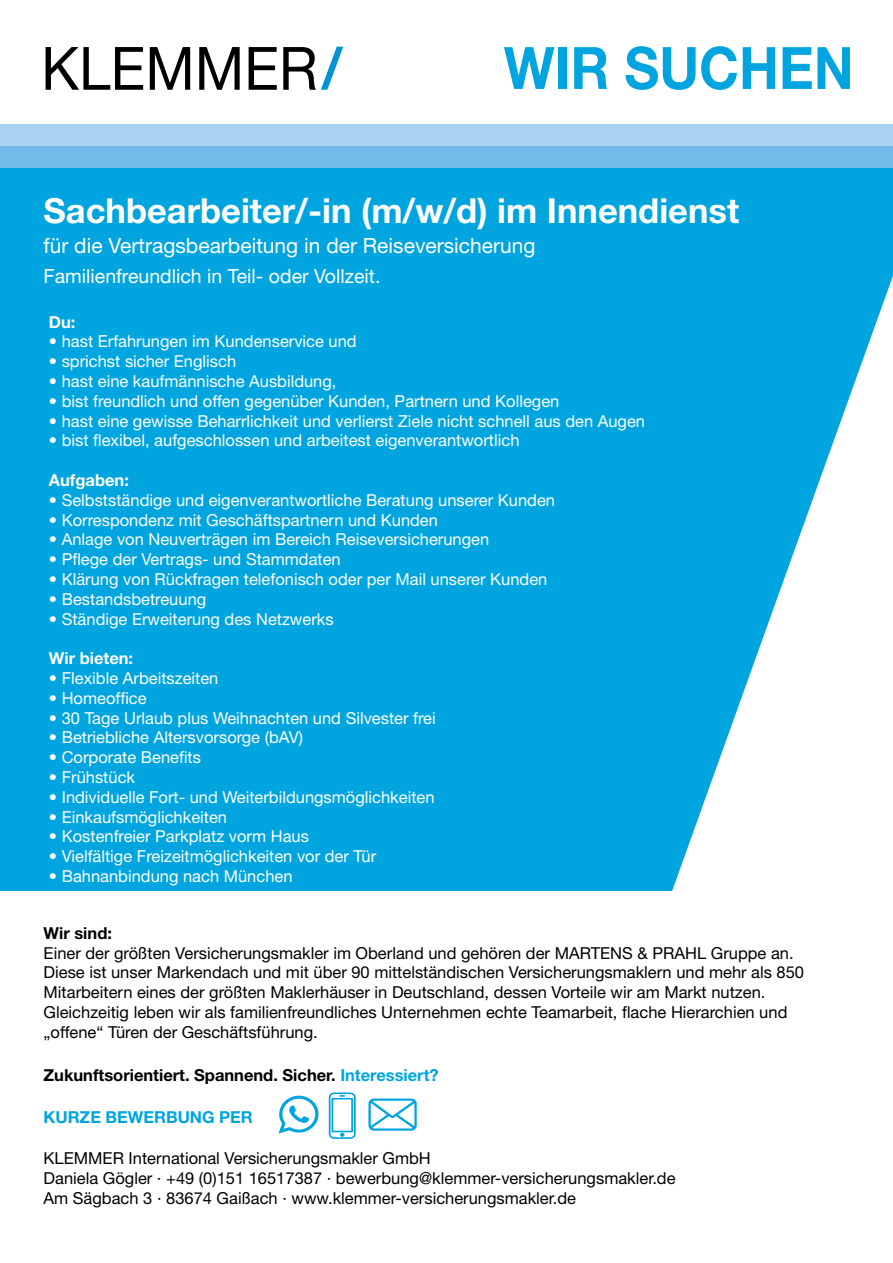
<style>
.page{position:relative;width:893px;height:1263px;background:#fff}
.page>*{position:absolute;margin:0;border:0;box-sizing:border-box;transform-origin:0 0}
.t1{font:700 58.5px "Helvetica Neue LT Pro";color:#00a5df;scale:.92 1}
.t2{font:700 34.5px "Helvetica Neue LT Pro";color:#fff}
.t3{font:21px "Helvetica Neue LT Pro";color:#fff}
.t4{font:19.5px "Helvetica Neue LT Pro";color:#fff}
.t5{font:16.5px "Helvetica Neue LT Pro";color:#fff}
.t6{font:16.5px/19.8px "Helvetica Neue LT Pro";color:#000}
.t7{font:700 16.5px "Helvetica Neue LT Pro";color:#000}
.t8{font:700 16.5px "Helvetica Neue LT Pro";color:#fff}
.t9{font:700 16.5px "Helvetica Neue LT Pro";color:#00a5df}
.s1{color:#00a5df}
</style>
<div class="page">
<div style="left:1px;top:124px;width:892px;height:621px;background:#a9d2f1"></div>
<svg style="left:46px;top:47px;width:97px;height:43px"></svg>
<svg style="left:150px;top:47px;width:40px;height:43px"></svg>
<svg style="left:199px;top:47px;width:41px;height:43px"></svg>
<svg style="left:249px;top:47px;width:28px;height:43px"></svg>
<svg style="left:283px;top:47px;width:60px;height:43px"></svg>
<div style="left:1px;top:146px;width:892px;height:621px;background:#72bbe9"></div>
<div style="left:0;top:168px;width:893px;height:722px;background:#00a5df"></div>
<svg style="left:642px;top:276px;width:251px;height:615px"></svg>
<svg style="left:278px;top:1096px;width:40px;height:37px"></svg>
<svg style="left:329px;top:1092px;width:27px;height:47px"></svg>
<svg style="left:368px;top:1098px;width:49px;height:33px"></svg>
<h1 class="t1" style="left:504px;top:31px;width:382px">WIR SUCHEN</h1>
<h2 class="t2" style="left:44px;top:189px;width:697px">Sachbearbeiter/-in (m/w/d) im Innendienst</h2>
<p class="t3" style="left:44px;top:233px;width:493px">für die Vertragsbearbeitung in der Reiseversicherung</p>
<p class="t4" style="left:44px;top:264px;width:338px">Familienfreundlich in Teil- oder Vollzeit.</p>
<p class="t8" style="left:49px;top:311px;width:28px">Du:</p>
<p class="t5" style="left:49px;top:331px;width:309px">• hast Erfahrungen im Kundenservice und</p>
<p class="t5" style="left:49px;top:351px;width:189px">• sprichst sicher Englisch</p>
<p class="t5" style="left:49px;top:371px;width:289px">• hast eine kaufmännische Ausbildung,</p>
<p class="t5" style="left:49px;top:391px;width:512px">• bist freundlich und offen gegenüber Kunden, Partnern und Kollegen</p>
<p class="t5" style="left:49px;top:410px;width:598px">• hast eine gewisse Beharrlichkeit und verlierst Ziele nicht schnell aus den Augen</p>
<p class="t5" style="left:49px;top:430px;width:472px">• bist flexibel, aufgeschlossen und arbeitest eigenverantwortlich</p>
<p class="t8" style="left:49px;top:470px;width:82px">Aufgaben:</p>
<p class="t5" style="left:49px;top:490px;width:508px">• Selbstständige und eigenverantwortliche Beratung unserer Kunden</p>
<p class="t5" style="left:49px;top:509px;width:391px">• Korrespondenz mit Geschäftspartnern und Kunden</p>
<p class="t5" style="left:49px;top:529px;width:442px">• Anlage von Neuverträgen im Bereich Reiseversicherungen</p>
<p class="t5" style="left:49px;top:549px;width:293px">• Pflege der Vertrags- und Stammdaten</p>
<p class="t5" style="left:49px;top:569px;width:500px">• Klärung von Rückfragen telefonisch oder per Mail unserer Kunden</p>
<p class="t5" style="left:49px;top:589px;width:159px">• Bestandsbetreuung</p>
<p class="t5" style="left:49px;top:608px;width:286px">• Ständige Erweiterung des Netzwerks</p>
<p class="t8" style="left:49px;top:648px;width:86px">Wir bieten:</p>
<p class="t5" style="left:49px;top:668px;width:171px">• Flexible Arbeitszeiten</p>
<p class="t5" style="left:49px;top:688px;width:99px">• Homeoffice</p>
<p class="t5" style="left:49px;top:707px;width:388px">• 30 Tage Urlaub plus Weihnachten und Silvester frei</p>
<p class="t5" style="left:49px;top:727px;width:256px">• Betriebliche Altersvorsorge (bAV)</p>
<p class="t5" style="left:49px;top:747px;width:154px">• Corporate Benefits</p>
<p class="t5" style="left:49px;top:767px;width:88px">• Frühstück</p>
<p class="t5" style="left:49px;top:787px;width:387px">• Individuelle Fort- und Weiterbildungsmöglichkeiten</p>
<p class="t5" style="left:49px;top:806px;width:180px">• Einkaufsmöglichkeiten</p>
<p class="t5" style="left:49px;top:826px;width:262px">• Kostenfreier Parkplatz vorm Haus</p>
<p class="t5" style="left:49px;top:846px;width:329px">• Vielfältige Freizeitmöglichkeiten vor der Tür</p>
<p class="t5" style="left:49px;top:866px;width:245px">• Bahnanbindung nach München</p>
<p class="t7" style="left:44px;top:922px;width:70px">Wir sind:</p>
<p class="t6" style="left:44px;top:942px;width:762px">Einer der größten Versicherungsmakler im Oberland und gehören der MARTENS &amp; PRAHL Gruppe an.<br>Diese ist unser Markendach und mit über 90 mittelständischen Versicherungsmaklern und mehr als 850<br>Mitarbeitern eines der größten Maklerhäuser in Deutschland, dessen Vorteile wir am Markt nutzen.<br>Gleichzeitig leben wir als familienfreundliches Unternehmen echte Teamarbeit, flache Hierarchien und „offene“ Türen der Geschäftsführung.</p>
<p class="t7" style="left:44px;top:1065px;width:397px">Zukunftsorientiert. Spannend. Sicher. <span class="s1">Interessiert?</span></p>
<p class="t9" style="left:44px;top:1106px;width:211px">KURZE BEWERBUNG PER</p>
<p class="t6" style="left:44px;top:1148px;width:633px">KLEMMER International Versicherungsmakler GmbH<br>Daniela Gögler · +49 (0)151 16517387 · bewerbung@klemmer-versicherungsmakler.de<br>Am Sägbach 3 · 83674 Gaißach · www.klemmer-versicherungsmakler.de</p>
</div>
